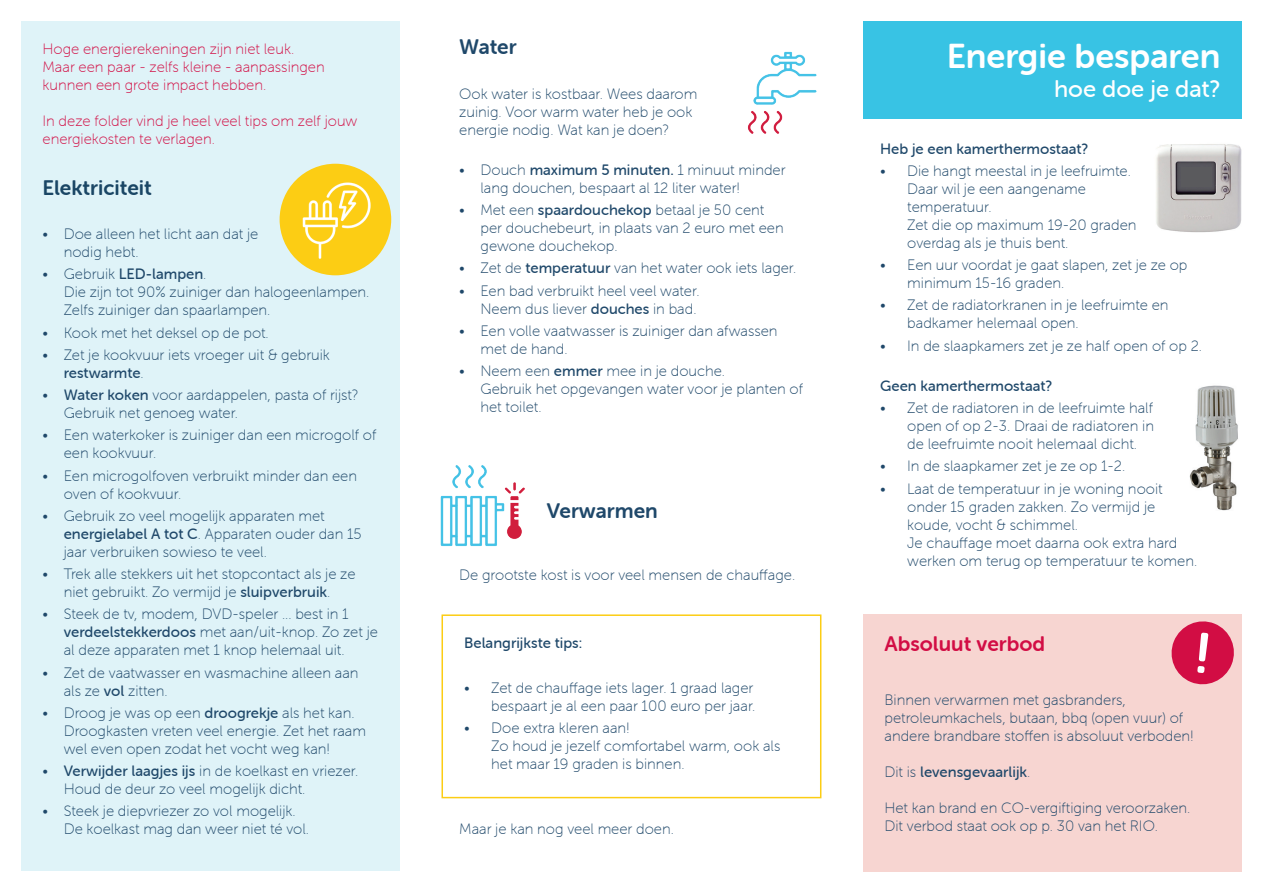
<style>
.page{position:relative;width:1263px;height:893px;background:#fff}
.page>*{position:absolute;margin:0;border:0;box-sizing:border-box;transform-origin:0 0}
.t1{font:34.5px "Museo Sans Rounded 700";color:#fff}
.t2{font:24px "Museo Sans Rounded 500";color:#fff}
.t3{font:21px "Museo Sans Rounded 700";color:#1f486a}
.t4{font:21px "Museo Sans Rounded 700";color:#d20d44}
.t5{font:21px "Museo Sans Rounded 700";color:#1a4665}
.t6{font:15px/18px "Museo Sans Rounded 100";color:#1f486a}
.t7{font:15px/18px "Museo Sans Rounded 100";color:#d20d44}
.t8{font:15px "Museo Sans Rounded 500";color:#1f486a}
.s1{font-family:"Museo Sans Rounded 100"}
.s2{font-family:"Museo Sans Rounded 500"}
</style>
<div class="page">
<div style="left:21px;top:21px;width:379px;height:850px;background:#dff3f8"></div>
<div style="left:863px;top:21px;width:379px;height:97px;background:#38c3e4"></div>
<div style="left:863px;top:614px;width:379px;height:258px;background:#f7d5d1"></div>
<svg style="left:1171px;top:621px;width:63px;height:64px"></svg>
<div style="left:280px;top:164px;width:111px;height:111px;background:#fccd14;border-radius:50%"></div>
<img style="left:285px;top:166px;width:103px;height:104px">
<img style="left:748px;top:51px;width:69px;height:83px">
<img style="left:440px;top:465px;width:85px;height:81px">
<img style="left:1156px;top:144px;width:86px;height:89px">
<img style="left:1189px;top:385px;width:49px;height:126px">
<div style="left:441px;top:614px;width:380px;height:184px;border:2px solid #fccd14"></div>
<div style="left:1181px;top:167px;width:30px;height:20px;background:#5a5a5d"></div>
<p class="t7" style="left:43px;top:40px;width:284px">Hoge energierekeningen zijn niet leuk.<br>Maar een paar - zelfs kleine - aanpassingen kunnen een grote impact hebben.</p>
<p class="t7" style="left:43px;top:112px;width:316px">In deze folder vind je heel veel tips om zelf jouw energiekosten te verlagen.</p>
<h3 class="t5" style="left:43px;top:176px;width:111px">Elektriciteit</h3>
<p class="t6" style="left:64px;top:225px;width:196px;text-indent:-21px">• Doe alleen het licht aan dat je nodig hebt.</p>
<p class="t8" style="left:43px;top:266px;width:165px"><span class="s1">• Gebruik</span> LED-lampen<span class="s1">.</span></p>
<p class="t6" style="left:64px;top:283px;width:307px">Die zijn tot 90% zuiniger dan halogeenlampen.<br>Zelfs zuiniger dan spaarlampen.</p>
<p class="t6" style="left:43px;top:324px;width:228px">• Kook met het deksel op de pot.</p>
<p class="t6" style="left:43px;top:346px;width:289px">• Zet je kookvuur iets vroeger uit &amp; gebruik</p>
<p class="t8" style="left:64px;top:364px;width:81px">restwarmte<span class="s1">.</span></p>
<p class="t6" style="left:64px;top:386px;width:296px;text-indent:-21px">• <span class="s2">Water koken</span> voor aardappelen, pasta of rijst?<br>Gebruik net genoeg water.</p>
<p class="t6" style="left:64px;top:426px;width:314px;text-indent:-21px">• Een waterkoker is zuiniger dan een microgolf of een kookvuur.</p>
<p class="t6" style="left:64px;top:466px;width:295px;text-indent:-21px">• Een microgolfoven verbruikt minder dan een oven of kookvuur.</p>
<p class="t6" style="left:64px;top:507px;width:299px;text-indent:-21px">• Gebruik zo veel mogelijk apparaten met <span class="s2">energielabel A tot C</span>. Apparaten ouder dan 15 jaar verbruiken sowieso te veel.</p>
<p class="t6" style="left:43px;top:565px;width:315px;text-align:center">• Trek alle stekkers uit het stopcontact als je ze niet gebruikt. Zo vermijd je <span class="s2">sluipverbruik</span>.</p>
<p class="t6" style="left:64px;top:605px;width:316px;text-indent:-21px">• Steek de tv, modem, DVD-speler ... best in 1 <span class="s2">verdeelstekkerdoos</span> met aan/uit-knop. Zo zet je al deze apparaten met 1 knop helemaal uit.</p>
<p class="t6" style="left:64px;top:663px;width:296px;text-indent:-21px">• Zet de vaatwasser en wasmachine alleen aan als ze <span class="s2">vol</span> zitten.</p>
<p class="t6" style="left:64px;top:704px;width:304px;text-indent:-21px">• Droog je was op een <span class="s2">droogrekje</span> als het kan.<br>Droogkasten vreten veel energie. Zet het raam wel even open zodat het vocht weg kan!</p>
<p class="t6" style="left:64px;top:762px;width:296px;text-indent:-21px">• <span class="s2">Verwijder laagjes ijs</span> in de koelkast en vriezer.<br>Houd de deur zo veel mogelijk dicht.</p>
<p class="t6" style="left:64px;top:802px;width:247px;text-indent:-21px">• Steek je diepvriezer zo vol mogelijk.<br>De koelkast mag dan weer niet té vol.</p>
<h3 class="t3" style="left:459px;top:35px;width:59px">Water</h3>
<p class="t6" style="left:459px;top:85px;width:240px">Ook water is kostbaar. Wees daarom zuinig. Voor warm water heb je ook energie nodig. Wat kan je doen?</p>
<p class="t6" style="left:480px;top:161px;width:307px;text-indent:-21px">• Douch <span class="s2">maximum 5 minuten.</span> 1 minuut minder lang douchen, bespaart al 12 liter water!</p>
<p class="t6" style="left:480px;top:201px;width:305px;text-indent:-21px">• Met een <span class="s2">spaardouchekop</span> betaal je 50 cent per douchebeurt, in plaats van 2 euro met een gewone douchekop.</p>
<p class="t6" style="left:459px;top:259px;width:339px">• Zet de <span class="s2">temperatuur</span> van het water ook iets lager.</p>
<p class="t6" style="left:459px;top:282px;width:242px;text-align:right">• Een bad verbruikt heel veel water.<br>Neem dus liever <span class="s2">douches</span> in bad.</p>
<p class="t6" style="left:480px;top:322px;width:298px;text-indent:-21px">• Een volle vaatwasser is zuiniger dan afwassen met de hand.</p>
<p class="t6" style="left:480px;top:362px;width:324px;text-indent:-21px">• Neem een <span class="s2">emmer</span> mee in je douche.<br>Gebruik het opgevangen water voor je planten of het toilet.</p>
<h3 class="t3" style="left:547px;top:499px;width:112px">Verwarmen</h3>
<p class="t6" style="left:459px;top:566px;width:337px">De grootste kost is voor veel mensen de chauffage.</p>
<p class="t8" style="left:464px;top:635px;width:120px">Belangrijkste tips:</p>
<p class="t6" style="left:464px;top:679px;width:293px;text-align:right">• Zet de chauffage iets lager. 1 graad lager bespaart je al een paar 100 euro per jaar.</p>
<p class="t6" style="left:491px;top:719px;width:291px;text-indent:-27px">• Doe extra kleren aan!<br>Zo houd je jezelf comfortabel warm, ook als het maar 19 graden is binnen.</p>
<p class="t6" style="left:459px;top:820px;width:216px">Maar je kan nog veel meer doen.</p>
<h1 class="t1" style="left:947px;top:37px;width:275px">Energie besparen</h1>
<h2 class="t2" style="left:1054px;top:76px;width:168px">hoe doe je dat?</h2>
<p class="t8" style="left:880px;top:140px;width:209px">Heb je een kamerthermostaat?</p>
<p class="t6" style="left:907px;top:162px;width:231px;text-indent:-27px">• Die hangt meestal in je leefruimte.<br>Daar wil je een aangename temperatuur.<br>Zet die op maximum 19-20 graden overdag als je thuis bent.</p>
<p class="t6" style="left:907px;top:256px;width:282px;text-indent:-27px">• Een uur voordat je gaat slapen, zet je ze op minimum 15-16 graden.</p>
<p class="t6" style="left:907px;top:296px;width:263px;text-indent:-27px">• Zet de radiatorkranen in je leefruimte en badkamer helemaal open.</p>
<p class="t6" style="left:880px;top:337px;width:323px">• In de slaapkamers zet je ze half open of op 2.</p>
<p class="t8" style="left:880px;top:377px;width:173px">Geen kamerthermostaat?</p>
<p class="t6" style="left:907px;top:399px;width:248px;text-align:justify;text-indent:-27px">• Zet de radiatoren in de leefruimte half open of op 2-3. Draai de radiatoren in de leefruimte nooit helemaal dicht.</p>
<p class="t6" style="left:880px;top:457px;width:246px">• In de slaapkamer zet je ze op 1-2.</p>
<p class="t6" style="left:907px;top:480px;width:291px;text-indent:-27px">• Laat de temperatuur in je woning nooit onder 15 graden zakken. Zo vermijd je koude, vocht &amp; schimmel.<br>Je chauffage moet daarna ook extra hard werken om terug op temperatuur te komen.</p>
<h3 class="t4" style="left:884px;top:632px;width:162px">Absoluut verbod</h3>
<p class="t6" style="left:884px;top:691px;width:311px">Binnen verwarmen met gasbranders, petroleumkachels, butaan, bbq (open vuur) of andere brandbare stoffen is absoluut verboden!</p>
<p class="t8" style="left:884px;top:764px;width:147px"><span class="s1">Dit is</span> levensgevaarlijk<span class="s1">.</span></p>
<p class="t6" style="left:884px;top:799px;width:307px">Het kan brand en CO-vergiftiging veroorzaken.<br>Dit verbod staat ook op p. 30 van het RIO.</p>
</div>
